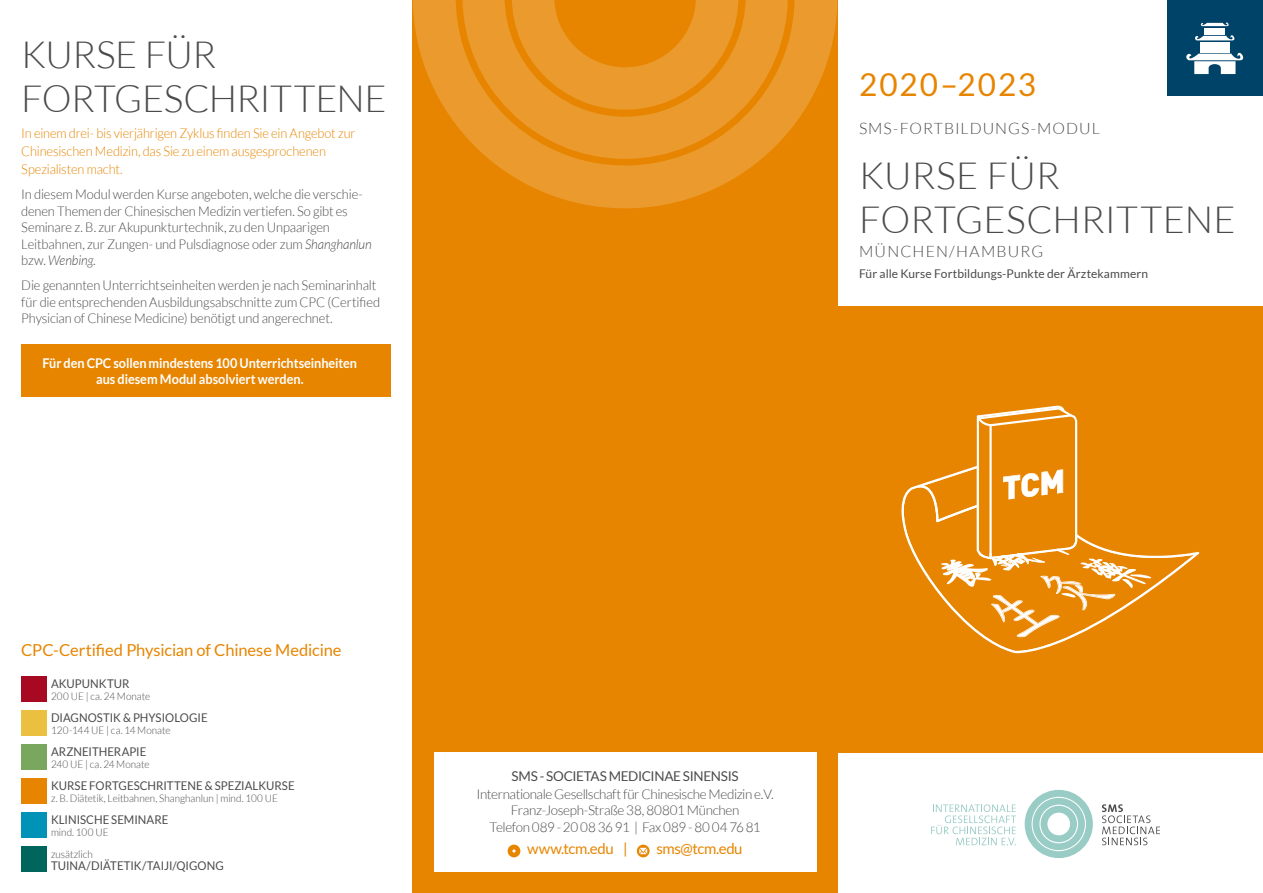
<style>
.page{position:relative;width:1263px;height:893px;background:#fff}
.page>*{position:absolute;margin:0;border:0;box-sizing:border-box;transform-origin:0 0}
.t1{font:300 37.5px/43.5px "Lato";letter-spacing:-.005em;color:#4b4b4d}
.t2{font:31.5px "Lato";letter-spacing:.065em;color:#e78500}
.t3{font:16.5px "Lato";letter-spacing:-.01em;color:#e78500}
.t4{font:300 15.75px "Lato";letter-spacing:.065em;color:#4b4b4d}
.t5{font:15px "Lato";letter-spacing:-.03em;color:#e78500}
.t6{font:300 13.5px/16.5px "Lato";letter-spacing:-.01em;color:#4b4b4d;scale:.96 1}
.t7{font:300 13.5px/18px "Lato";letter-spacing:-.01em;color:#e78500;scale:.95 1}
.t8{font:300 13.5px/16.5px "Lato";letter-spacing:-.03em;color:#4b4b4d;text-align:center}
.t9{font:700 13.5px/16.5px "Lato";letter-spacing:-.005em;color:#fff;text-align:center;scale:.94 1}
.t10{font:13.5px "Lato";letter-spacing:-.025em;color:#4b4b4d}
.t11{font:12px "Lato";letter-spacing:.005em;color:#4b4b4d;scale:.95 1}
.t12{font:12px "Lato";letter-spacing:.005em;color:#4b4b4d}
.t13{font:300 10.5px/22.4px "Lato";color:#4b4b4d;scale:.95 1}
.s1{font-style:italic}
</style>
<div class="page">
<div style="left:833px;top:306px;width:430px;height:447px;background:#e78500"></div>
<div style="left:1025px;top:790px;width:68px;height:68px;border:7px solid #9accc6;border-radius:50%"></div>
<div style="left:1033px;top:798px;width:52px;height:52px;border:7px solid #9accc6;border-radius:50%"></div>
<div style="left:1040px;top:806px;width:37px;height:36px;border:7px solid #9accc6;border-radius:50%"></div>
<svg style="left:1102px;top:804px;width:58px;height:41px"></svg>
<svg style="left:931px;top:804px;width:85px;height:41px"></svg>
<div style="left:412px;top:0;width:426px;height:893px;background:#e78500"></div>
<div style="left:434px;top:753px;width:382px;height:119px;background:#fff"></div>
<svg style="left:413px;top:0;width:424px;height:208px"></svg>
<svg style="left:462px;top:0;width:326px;height:159px"></svg>
<svg style="left:512px;top:0;width:226px;height:110px"></svg>
<div style="left:21px;top:344px;width:370px;height:53px;background:#e78500"></div>
<div style="left:1167px;top:0;width:96px;height:96px;background:#004369"></div>
<svg style="left:1195px;top:35px;width:40px;height:5px"></svg>
<svg style="left:1200px;top:22px;width:29px;height:4px"></svg>
<div style="left:1204px;top:28px;width:21px;height:7px;background:#fff"></div>
<div style="left:1200px;top:42px;width:29px;height:10px;background:#fff"></div>
<svg style="left:1186px;top:52px;width:58px;height:22px"></svg>
<svg style="left:901px;top:484px;width:298px;height:169px"></svg>
<svg style="left:919px;top:406px;width:198px;height:231px"></svg>
<img style="left:941px;top:560px;width:50px;height:27px">
<img style="left:1089px;top:559px;width:57px;height:25px">
<svg style="left:508px;top:845px;width:12px;height:12px"></svg>
<svg style="left:637px;top:845px;width:13px;height:12px"></svg>
<div style="left:21px;top:710px;width:26px;height:26px;background:#ebc040"></div>
<div style="left:21px;top:778px;width:26px;height:26px;background:#e78500"></div>
<div style="left:21px;top:812px;width:26px;height:26px;background:#0092b7"></div>
<div style="left:21px;top:846px;width:26px;height:26px;background:#00655c"></div>
<div style="left:21px;top:676px;width:26px;height:26px;background:#a70822"></div>
<div style="left:21px;top:744px;width:26px;height:26px;background:#79a75d"></div>
<h1 class="t1" style="left:21px;top:33px;width:367px">KURSE FÜR<br>FORTGESCHRITTENE</h1>
<p class="t7" style="left:21px;top:125px;width:353px">In einem drei- bis vierjährigen Zyklus finden Sie ein Angebot zur<br>Chinesischen Medizin, das Sie zu einem ausgesprochenen<br>Spezialisten macht.</p>
<p class="t6" style="left:21px;top:186px;width:366px">In diesem Modul werden Kurse angeboten, welche die verschie&shy;denen Themen der Chinesischen Medizin vertiefen. So gibt es Seminare z. B. zur Akupunkturtechnik, zu den Unpaarigen Leitbahnen, zur Zungen- und Pulsdiagnose oder zum <span class="s1">Shanghanlun </span>bzw. <span class="s1">Wenbing</span>.</p>
<p class="t6" style="left:21px;top:277px;width:375px">Die genannten Unterrichtseinheiten werden je nach Seminarinhalt für die entsprechenden Ausbildungsabschnitte zum CPC (Certified<br>Physician of Chinese Medicine) benötigt und angerechnet.</p>
<p class="t9" style="left:43px;top:354px;width:336px">Für den CPC sollen mindestens 100 Unterrichtseinheiten aus diesem Modul absolviert werden.</p>
<h2 class="t2" style="left:859px;top:67px;width:179px">2020–2023</h2>
<p class="t4" style="left:859px;top:120px;width:242px">SMS-FORTBILDUNGS-MODUL</p>
<h1 class="t1" style="left:859px;top:154px;width:378px">KURSE FÜR<br>FORTGESCHRITTENE</h1>
<p class="t4" style="left:859px;top:243px;width:186px">MÜNCHEN/HAMBURG</p>
<p class="t12" style="left:859px;top:267px;width:290px">Für alle Kurse Fortbildungs-Punkte der Ärztekammern</p>
<p class="t3" style="left:21px;top:641px;width:322px">CPC-Certified Physician of Chinese Medicine</p>
<p class="t11" style="left:51px;top:677px;width:84px">AKUPUNKTUR</p>
<p class="t13" style="left:51px;top:685px;width:106px">200 UE | ca. 24 Monate</p>
<p class="t11" style="left:51px;top:711px;width:166px">DIAGNOSTIK &amp; PHYSIOLOGIE</p>
<p class="t13" style="left:51px;top:719px;width:127px">120-144 UE | ca. 14 Monate</p>
<p class="t11" style="left:51px;top:745px;width:102px">ARZNEITHERAPIE</p>
<p class="t13" style="left:51px;top:753px;width:105px">240 UE | ca. 24 Monate</p>
<p class="t11" style="left:51px;top:779px;width:258px">KURSE FORTGESCHRITTENE &amp; SPEZIALKURSE</p>
<p class="t13" style="left:51px;top:787px;width:241px">z. B. Diätetik, Leitbahnen, Shanghanlun | mind. 100 UE</p>
<p class="t11" style="left:51px;top:813px;width:125px">KLINISCHE SEMINARE</p>
<p class="t13" style="left:51px;top:821px;width:62px">mind. 100 UE zusätzlich</p>
<p class="t11" style="left:51px;top:859px;width:183px">TUINA/DIÄTETIK/TAIJI/QIGONG</p>
<p class="t10" style="left:512px;top:768px;width:228px">SMS - SOCIETAS MEDICINAE SINENSIS</p>
<p class="t8" style="left:476px;top:786px;width:299px">Internationale Gesellschaft für Chinesische Medizin e. V.<br>Franz-Joseph-Straße 38, 80801 München<br>Telefon 089 - 20 08 36 91 | Fax 089 - 80 04 76 81</p>
<p class="t5" style="left:527px;top:841px;width:102px">www.tcm.edu |</p>
<p class="t5" style="left:656px;top:841px;width:88px">sms@tcm.edu</p>
</div>
